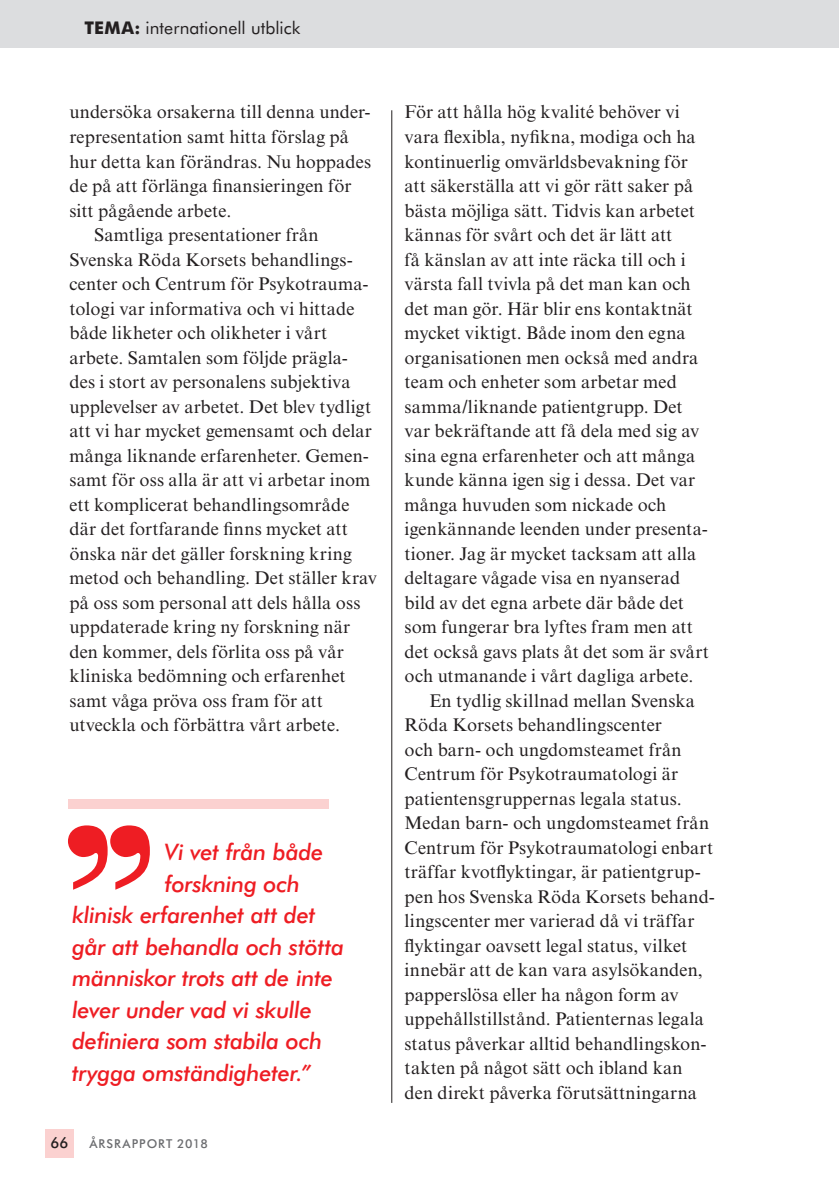
<style>
.page{position:relative;width:839px;height:1191px;background:#fff}
.page>*{position:absolute;margin:0;border:0;box-sizing:border-box;transform-origin:0 0}
.CITAT_NYTT{font:italic 500 22.75px "Futura BT";letter-spacing:-.015em;color:#ee1d23}
.Brödtext_indrag{font:18.38px/24.5px "Times NRMT";letter-spacing:.005em;color:#231f20}
.t1{font:17.5px "Futura BT";letter-spacing:.005em;color:#231f20}
.t2{font:500 14.88px "Futura BT";color:#231f20}
.t3{font:500 12.25px "Futura BT";letter-spacing:.075em;color:#6c6d70}
.s1{font-weight:700}
</style>
<div class="page">
<div style="left:68px;top:798px;width:260px;height:10px;background:#fbd1d0"></div>
<svg style="left:68px;top:825px;width:82px;height:64px"></svg>
<hr style="left:391px;top:110px;width:1px;height:993px;background:#231f20">
<div style="left:45px;top:1128px;width:29px;height:29px;background:#fbd1d0"></div>
<div style="left:0;top:0;width:838px;height:48px;background:#dcdddf"></div>
<p class="t1" style="left:84px;top:17px;width:217px"><span class="s1">TEMA:</span> internationell utblick</p>
<p class="Brödtext_indrag" style="left:69px;top:100px;width:303px">undersöka orsakerna till denna under&shy;representation samt hitta förslag på hur detta kan förändras. Nu hoppades de på att förlänga finansieringen för sitt pågående arbete.</p>
<p class="Brödtext_indrag" style="left:69px;top:222px;width:309px;text-indent:25px">Samtliga presentationer från Svenska Röda Korsets behandlings&shy;center och Centrum för Psykotrauma&shy;tologi var informativa och vi hittade både likheter och olikheter i vårt arbete. Samtalen som följde prägla&shy;des i stort av personalens subjektiva upplevelser av arbetet. Det blev tydligt att vi har mycket gemensamt och delar många liknande erfarenheter. Gemen&shy;samt för oss alla är att vi arbetar inom ett komplicerat behandlingsområde där det fortfarande finns mycket att önska när det gäller forskning kring metod och behandling. Det ställer krav på oss som personal att dels hålla oss uppdaterade kring ny forskning när den kommer, dels förlita oss på vår kliniska bedömning och erfarenhet samt våga pröva oss fram för att utveckla och förbättra vårt arbete.</p>
<p class="CITAT_NYTT" style="left:165px;top:838px;width:160px">Vi vet från både</p>
<p class="CITAT_NYTT" style="left:165px;top:869px;width:137px">forskning och</p>
<p class="CITAT_NYTT" style="left:72px;top:901px;width:245px">klinisk erfarenhet att det</p>
<p class="CITAT_NYTT" style="left:72px;top:932px;width:273px">går att behandla och stötta</p>
<p class="CITAT_NYTT" style="left:72px;top:964px;width:262px">människor trots att de inte</p>
<p class="CITAT_NYTT" style="left:72px;top:995px;width:241px">lever under vad vi skulle</p>
<p class="CITAT_NYTT" style="left:72px;top:1027px;width:251px">definiera som stabila och</p>
<p class="CITAT_NYTT" style="left:72px;top:1058px;width:241px">trygga omständigheter.”</p>
<p class="t2" style="left:51px;top:1133px;width:19px">66</p>
<p class="t3" style="left:89px;top:1136px;width:120px">ÅRSRAPPORT 2018</p>
<p class="Brödtext_indrag" style="left:404px;top:100px;width:306px">För att hålla hög kvalité behöver vi vara flexibla, nyfikna, modiga och ha kontinuerlig omvärldsbevakning för att säkerställa att vi gör rätt saker på bästa möjliga sätt. Tidvis kan arbetet kännas för svårt och det är lätt att<br>få känslan av att inte räcka till och i värsta fall tvivla på det man kan och det man gör. Här blir ens kontaktnät mycket viktigt. Både inom den egna organisationen men också med andra team och enheter som arbetar med samma/liknande patientgrupp. Det var bekräftande att få dela med sig av sina egna erfarenheter och att många kunde känna igen sig i dessa. Det var många huvuden som nickade och igenkännande leenden under presenta&shy;tioner. Jag är mycket tacksam att alla deltagare vågade visa en nyanserad bild av det egna arbete där både det som fungerar bra lyftes fram men att det också gavs plats åt det som är svårt och utmanande i vårt dagliga arbete.</p>
<p class="Brödtext_indrag" style="left:404px;top:688px;width:312px;text-indent:25px">En tydlig skillnad mellan Svenska Röda Korsets behandlingscenter<br>och barn- och ungdomsteamet från Centrum för Psykotraumatologi är patientensgruppernas legala status.<br>Medan barn- och ungdomsteamet från Centrum för Psykotraumatologi enbart träffar kvotflyktingar, är patientgrup&shy;pen hos Svenska Röda Korsets behand&shy;lingscenter mer varierad då vi träffar flyktingar oavsett legal status, vilket innebär att de kan vara asylsökanden, papperslösa eller ha någon form av uppehållstillstånd. Patienternas legala status påverkar alltid behandlingskon&shy;takten på något sätt och ibland kan den direkt påverka förutsättningarna</p>
</div>
